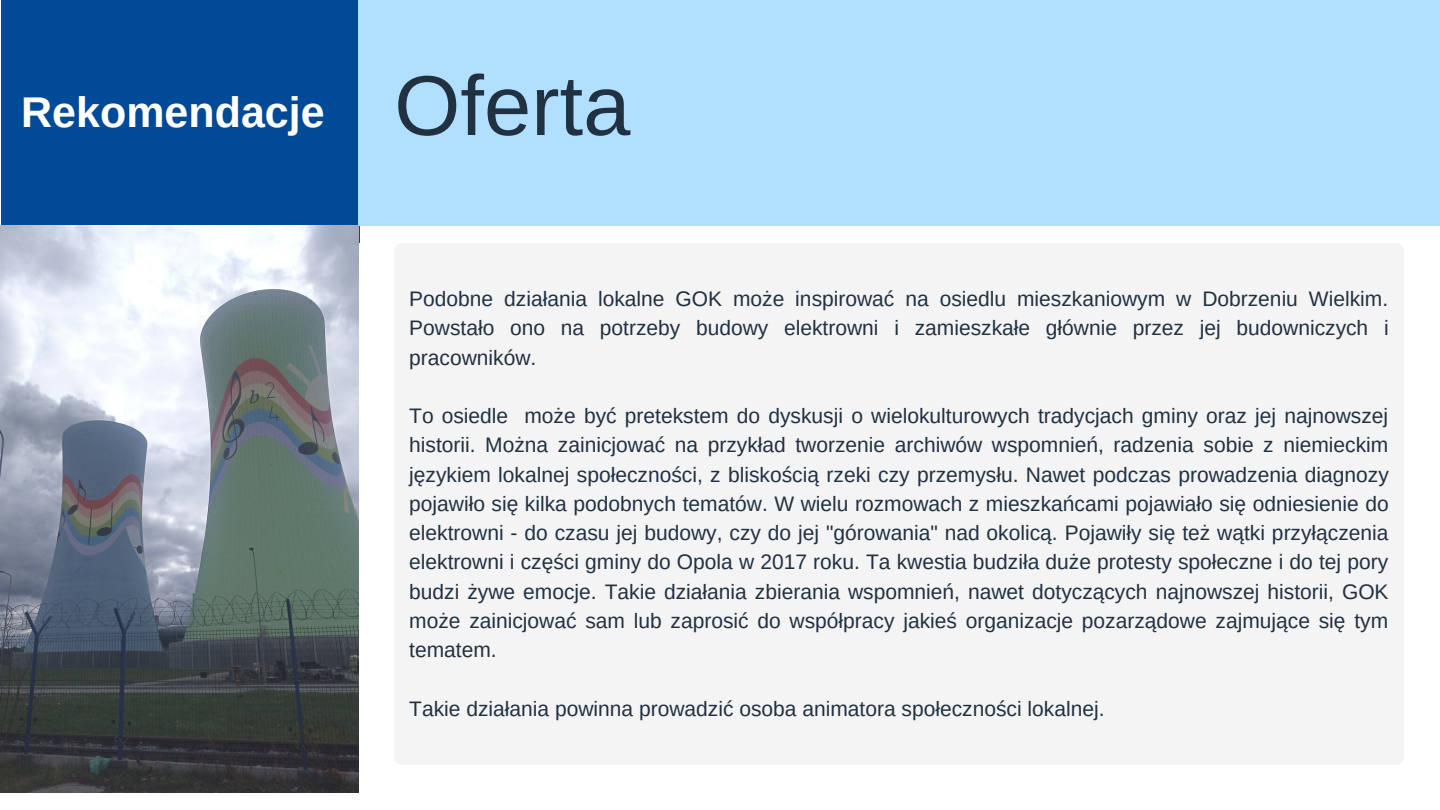
<style>
.page{position:relative;width:1440px;height:810px;background:#fff}
.page>*{position:absolute;margin:0;border:0;box-sizing:border-box;transform-origin:0 0}
.t1{font:85px "Arimo";color:#213142}
.t2{font:700 43px "Arimo";color:#fff}
.t3{font:21px/29.2px "Arimo";color:#213142;text-align:justify}
</style>
<div class="page">
<div style="left:2px;top:0;width:358px;height:243px;background:#004a98"></div>
<div style="left:358px;top:0;width:1082px;height:225px;background:#b1dfff"></div>
<div style="left:394px;top:243px;width:1010px;height:522px;background:#f4f4f4;border-radius:7px"></div>
<img style="left:0;top:225px;width:358px;height:567px">
<p class="t2" style="left:21px;top:88px;width:305px">Rekomendacje</p>
<p class="t1" style="left:394px;top:58px;width:238px">Oferta</p>
<p class="t3" style="left:409px;top:284px;width:981px">Podobne działania lokalne GOK może inspirować na osiedlu mieszkaniowym w Dobrzeniu Wielkim.<br>Powstało ono na potrzeby budowy elektrowni i zamieszkałe głównie przez jej budowniczych i pracowników.</p>
<p class="t3" style="left:409px;top:401px;width:981px">To osiedle może być pretekstem do dyskusji o wielokulturowych tradycjach gminy oraz jej najnowszej historii. Można zainicjować na przykład tworzenie archiwów wspomnień, radzenia sobie z niemieckim językiem lokalnej społeczności, z bliskością rzeki czy przemysłu. Nawet podczas prowadzenia diagnozy pojawiło się kilka podobnych tematów. W wielu rozmowach z mieszkańcami pojawiało się odniesienie do elektrowni - do czasu jej budowy, czy do jej "górowania" nad okolicą. Pojawiły się też wątki przyłączenia elektrowni i części gminy do Opola w 2017 roku. Ta kwestia budziła duże protesty społeczne i do tej pory budzi żywe emocje. Takie działania zbierania wspomnień, nawet dotyczących najnowszej historii, GOK może zainicjować sam lub zaprosić do współpracy jakieś organizacje pozarządowe zajmujące się tym tematem.</p>
<p class="t3" style="left:409px;top:694px;width:697px">Takie działania powinna prowadzić osoba animatora społeczności lokalnej.</p>
</div>
